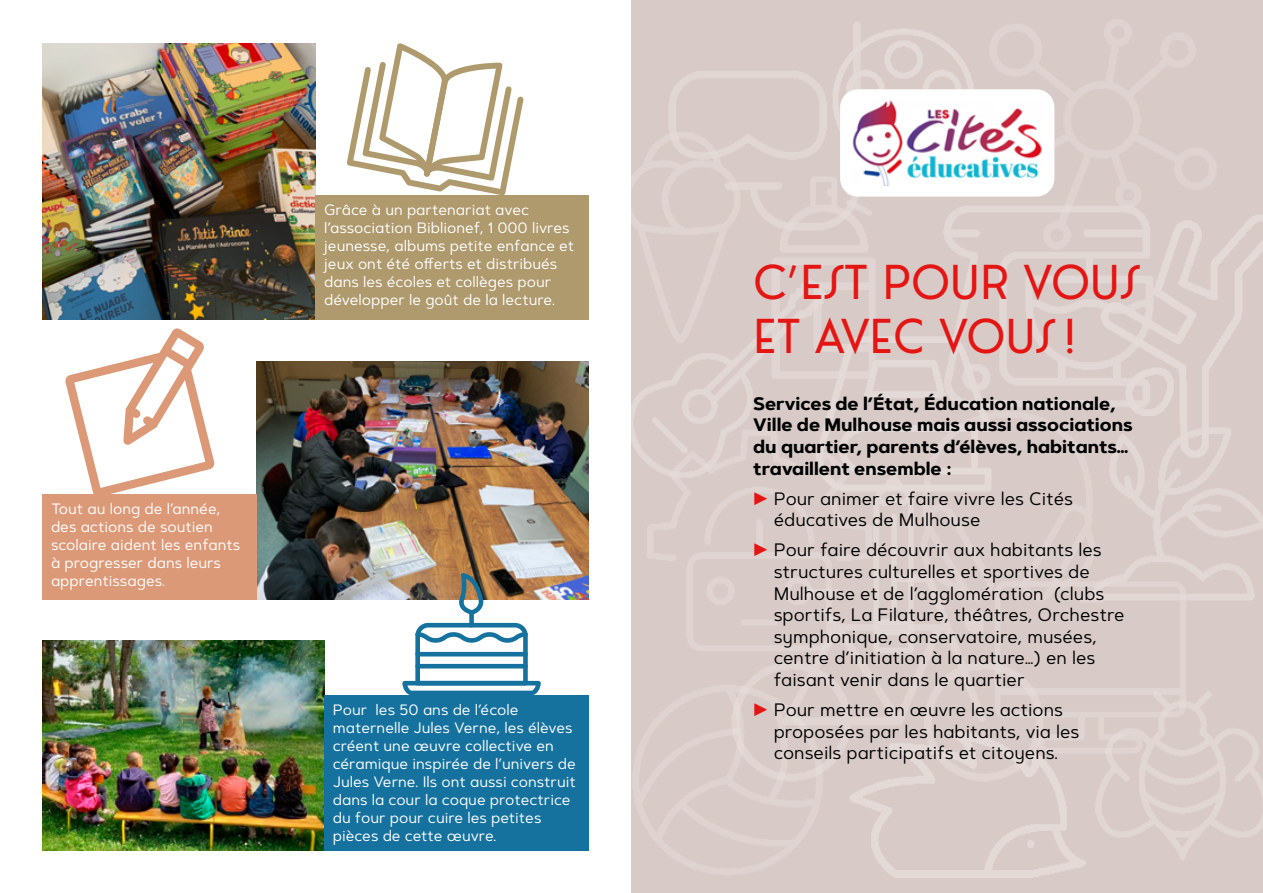
<style>
.page{position:relative;width:1263px;height:893px;background:#fff}
.page>*{position:absolute;margin:0;border:0;box-sizing:border-box;transform-origin:0 0}
.t1{font:45px "Catallina";color:#e41513}
.t2{font:18px/21.6px "Artegra Sans Alt";color:#000}
.t3{font:700 18px/21.6px "Artegra Sans Alt";color:#000}
.t4{font:15px/18px "Artegra Sans Alt";color:#fff}
.s1{color:#e41513}
</style>
<div class="page">
<svg style="left:347px;top:43px;width:177px;height:152px"></svg>
<img style="left:43px;top:43px;width:273px;height:277px">
<img style="left:257px;top:362px;width:332px;height:238px">
<img style="left:43px;top:640px;width:281px;height:210px">
<svg style="left:402px;top:623px;width:139px;height:72px"></svg>
<svg style="left:459px;top:573px;width:25px;height:41px"></svg>
<div style="left:469px;top:610px;width:5px;height:17px;background:#15729e;border-radius:2px"></div>
<img style="left:631px;top:0;width:632px;height:893px">
<div style="left:840px;top:89px;width:214px;height:108px;background:#fff;border-radius:18px"></div>
<img style="left:852px;top:101px;width:190px;height:84px">
<div style="left:43px;top:495px;width:214px;height:105px;background:#dc9977"></div>
<div style="left:324px;top:695px;width:265px;height:155px;background:#15729e"></div>
<div style="left:316px;top:195px;width:273px;height:125px;background:#af9a6d"></div>
<svg style="left:65px;top:328px;width:150px;height:167px"></svg>
<p class="t4" style="left:51px;top:500px;width:191px">Tout au long de l’année, des actions de soutien scolaire aident les enfants à progresser dans leurs apprentissages.</p>
<p class="t4" style="left:324px;top:201px;width:251px">Grâce à un partenariat avec l’association Biblionef, 1 000 livres jeunesse, albums petite enfance et jeux ont été offerts et distribués dans les écoles et collèges pour développer le goût de la lecture.</p>
<p class="t4" style="left:333px;top:700px;width:245px">Pour les 50 ans de l’école maternelle Jules Verne, les élèves créent une œuvre collective en céramique inspirée de l’univers de<br>Jules Verne. Ils ont aussi construit dans la cour la coque protectrice du four pour cuire les petites pièces de cette œuvre.</p>
<p class="t1" style="left:753px;top:254px;width:389px">C’EST POUR VOUS</p>
<p class="t1" style="left:753px;top:308px;width:326px">ET AVEC VOUS!</p>
<p class="t3" style="left:753px;top:393px;width:381px">Services de l’État, Éducation nationale, Ville de Mulhouse mais aussi associations du quartier, parents d’élèves, habitants… travaillent ensemble :</p>
<p class="t2" style="left:774px;top:487px;width:301px;text-indent:-20px"><span class="s1">▶</span> Pour animer et faire vivre les Cités éducatives de Mulhouse</p>
<p class="t2" style="left:774px;top:539px;width:352px;text-indent:-20px"><span class="s1">▶</span> Pour faire découvrir aux habitants les structures culturelles et sportives de Mulhouse et de l’agglomération (clubs sportifs, La Filature, théâtres, Orchestre symphonique, conservatoire, musées, centre d’initiation à la nature…) en les faisant venir dans le quartier</p>
<p class="t2" style="left:774px;top:699px;width:307px;text-indent:-20px"><span class="s1">▶</span> Pour mettre en œuvre les actions proposées par les habitants, via les conseils participatifs et citoyens.</p>
</div>
